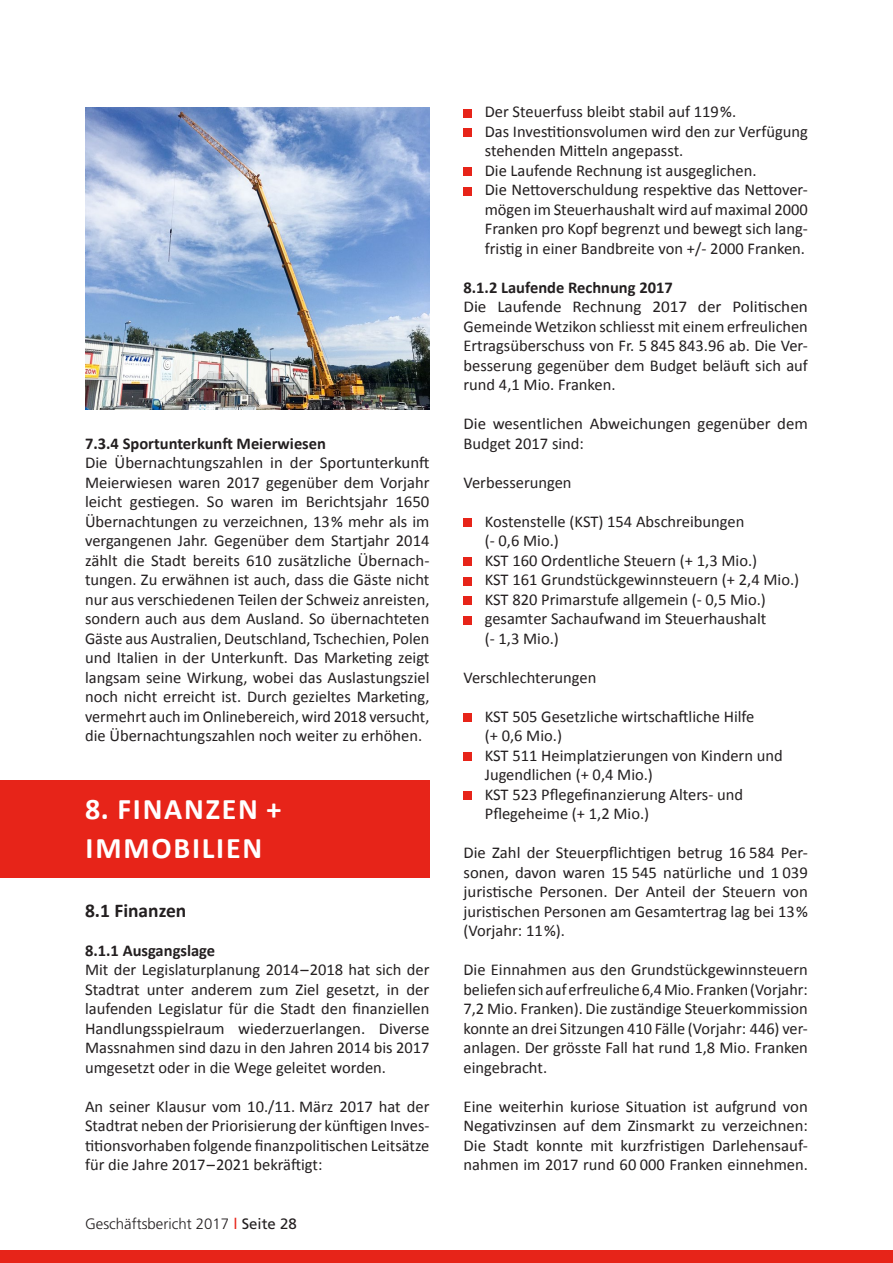
<style>
.page{position:relative;width:893px;height:1263px;background:#fff}
.page>*{position:absolute;margin:0;border:0;box-sizing:border-box;transform-origin:0 0}
.t1{font:700 30px/39px "Calibri";letter-spacing:.06em;color:#fff}
.t2{font:700 19.5px "Calibri";color:#231f20}
.t3{font:16.5px/19.5px "Calibri";color:#231f20;text-align:justify}
.t4{font:16.5px/19.5px "Calibri";color:#231f20;text-align:justify;scale:1.04 1}
.t5{font:700 16.5px "Calibri";color:#231f20}
.t6{font:300 15px "Frutiger LT Std";color:#231f20}
.s1{font-weight:400;color:#e72419}
.s2{font-weight:400}
</style>
<div class="page">
<div style="left:0;top:1250px;width:893px;height:13px;background:#e72419"></div>
<img style="left:85px;top:108px;width:344px;height:301px">
<div style="left:463px;top:109px;width:9px;height:8px;background:#e72419"></div>
<div style="left:463px;top:129px;width:9px;height:8px;background:#e72419"></div>
<div style="left:463px;top:168px;width:9px;height:8px;background:#e72419"></div>
<div style="left:463px;top:187px;width:9px;height:8px;background:#e72419"></div>
<div style="left:463px;top:519px;width:9px;height:8px;background:#e72419"></div>
<div style="left:463px;top:558px;width:9px;height:8px;background:#e72419"></div>
<div style="left:463px;top:577px;width:9px;height:8px;background:#e72419"></div>
<div style="left:463px;top:597px;width:9px;height:8px;background:#e72419"></div>
<div style="left:463px;top:616px;width:9px;height:8px;background:#e72419"></div>
<div style="left:463px;top:714px;width:9px;height:8px;background:#e72419"></div>
<div style="left:463px;top:753px;width:9px;height:8px;background:#e72419"></div>
<div style="left:463px;top:792px;width:9px;height:8px;background:#e72419"></div>
<div style="left:0;top:780px;width:429px;height:98px;background:#e72419"></div>
<p class="t5" style="left:85px;top:433px;width:242px">7.3.4 Sportunterkunft Meierwiesen</p>
<p class="t3" style="left:85px;top:453px;width:346px">Die Übernachtungszahlen in der Sportunterkunft Meierwiesen waren 2017 gegenüber dem Vorjahr leicht gestiegen. So waren im Berichtsjahr 1650<br>Übernachtungen zu verzeichnen, 13% mehr als im vergangenen Jahr. Gegenüber dem Startjahr 2014 zählt die Stadt bereits 610 zusätzliche Übernach&shy;tungen. Zu erwähnen ist auch, dass die Gäste nicht nur aus verschiedenen Teilen der Schweiz anreisten, sondern auch aus dem Ausland. So übernachteten Gäste aus Australien, Deutschland, Tschechien, Polen und Italien in der Unterkunft. Das Marketing zeigt langsam seine Wirkung, wobei das Auslastungsziel noch nicht erreicht ist. Durch gezieltes Marketing, vermehrt auch im Onlinebereich, wird 2018 versucht, die Übernachtungszahlen noch weiter zu erhöhen.</p>
<h1 class="t1" style="left:85px;top:790px;width:198px">8. FINANZEN +<br>IMMOBILIEN</h1>
<p class="t2" style="left:85px;top:898px;width:103px">8.1 Finanzen</p>
<p class="t5" style="left:85px;top:940px;width:132px">8.1.1 Ausgangslage</p>
<p class="t3" style="left:85px;top:960px;width:346px">Mit der Legislaturplanung 2014–2018 hat sich der Stadtrat unter anderem zum Ziel gesetzt, in der laufenden Legislatur für die Stadt den finanziellen Handlungsspielraum wiederzuerlangen. Diverse Massnahmen sind dazu in den Jahren 2014 bis 2017 umgesetzt oder in die Wege geleitet worden.</p>
<p class="t3" style="left:85px;top:1097px;width:346px">An seiner Klausur vom 10./11. März 2017 hat der Stadtrat neben der Priorisierung der künftigen Inves&shy;titionsvorhaben folgende finanzpolitischen Leitsätze für die Jahre 2017–2021 bekräftigt:</p>
<p class="t6" style="left:85px;top:1215px;width:213px">Geschäftsbericht 2017 <span class="s1">l</span> <span class="s2">Seite 28</span></p>
<p class="t3" style="left:485px;top:102px;width:325px;text-align:left">Der Steuerfuss bleibt stabil auf 119%.<br>Das Investitionsvolumen wird den zur Verfügung stehenden Mitteln angepasst.<br>Die Laufende Rechnung ist ausgeglichen.<br>Die Nettoverschuldung respektive das Nettover&shy;mögen im Steuerhaushalt wird auf maximal 2000<br>Franken pro Kopf begrenzt und bewegt sich lang&shy;fristig in einer Bandbreite von +/- 2000 Franken.</p>
<p class="t5" style="left:463px;top:277px;width:211px">8.1.2 Laufende Rechnung 2017</p>
<p class="t4" style="left:463px;top:297px;width:333px">Die Laufende Rechnung 2017 der Politischen Gemeinde Wetzikon schliesst mit einem erfreulichen Ertragsüberschuss von Fr. 5 845 843.96 ab. Die Ver&shy;besserung gegenüber dem Budget beläuft sich auf rund 4,1 Mio. Franken.</p>
<p class="t3" style="left:463px;top:414px;width:346px">Die wesentlichen Abweichungen gegenüber dem<br>Budget 2017 sind:</p>
<p class="t3" style="left:463px;top:473px;width:110px">Verbesserungen</p>
<p class="t3" style="left:485px;top:512px;width:316px;text-align:left">Kostenstelle (KST) 154 Abschreibungen<br>(- 0,6 Mio.)<br>KST 160 Ordentliche Steuern (+ 1,3 Mio.)<br>KST 161 Grundstückgewinnsteuern (+ 2,4 Mio.)<br>KST 820 Primarstufe allgemein (- 0,5 Mio.) gesamter Sachaufwand im Steuerhaushalt<br>(- 1,3 Mio.)</p>
<p class="t3" style="left:463px;top:668px;width:134px">Verschlechterungen</p>
<p class="t3" style="left:485px;top:707px;width:299px;text-align:left">KST 505 Gesetzliche wirtschaftliche Hilfe<br>(+ 0,6 Mio.)<br>KST 511 Heimplatzierungen von Kindern und<br>Jugendlichen (+ 0,4 Mio.)<br>KST 523 Pflegefinanzierung Alters- und<br>Pflegeheime (+ 1,2 Mio.)</p>
<p class="t3" style="left:463px;top:843px;width:346px">Die Zahl der Steuerpflichtigen betrug 16 584 Per&shy;sonen, davon waren 15 545 natürliche und 1 039 juristische Personen. Der Anteil der Steuern von juristischen Personen am Gesamtertrag lag bei 13% (Vorjahr: 11%).</p>
<p class="t3" style="left:463px;top:960px;width:346px">Die Einnahmen aus den Grundstückgewinnsteuern beliefen sich auf erfreuliche 6,4 Mio. Franken (Vorjahr:<br>7,2 Mio. Franken). Die zuständige Steuerkommission konnte an drei Sitzungen 410 Fälle (Vorjahr: 446) ver&shy;anlagen. Der grösste Fall hat rund 1,8 Mio. Franken eingebracht.</p>
<p class="t3" style="left:463px;top:1097px;width:346px">Eine weiterhin kuriose Situation ist aufgrund von Negativzinsen auf dem Zinsmarkt zu verzeichnen:<br>Die Stadt konnte mit kurzfristigen Darlehensauf&shy;nahmen im 2017 rund 60 000 Franken einnehmen.</p>
</div>
